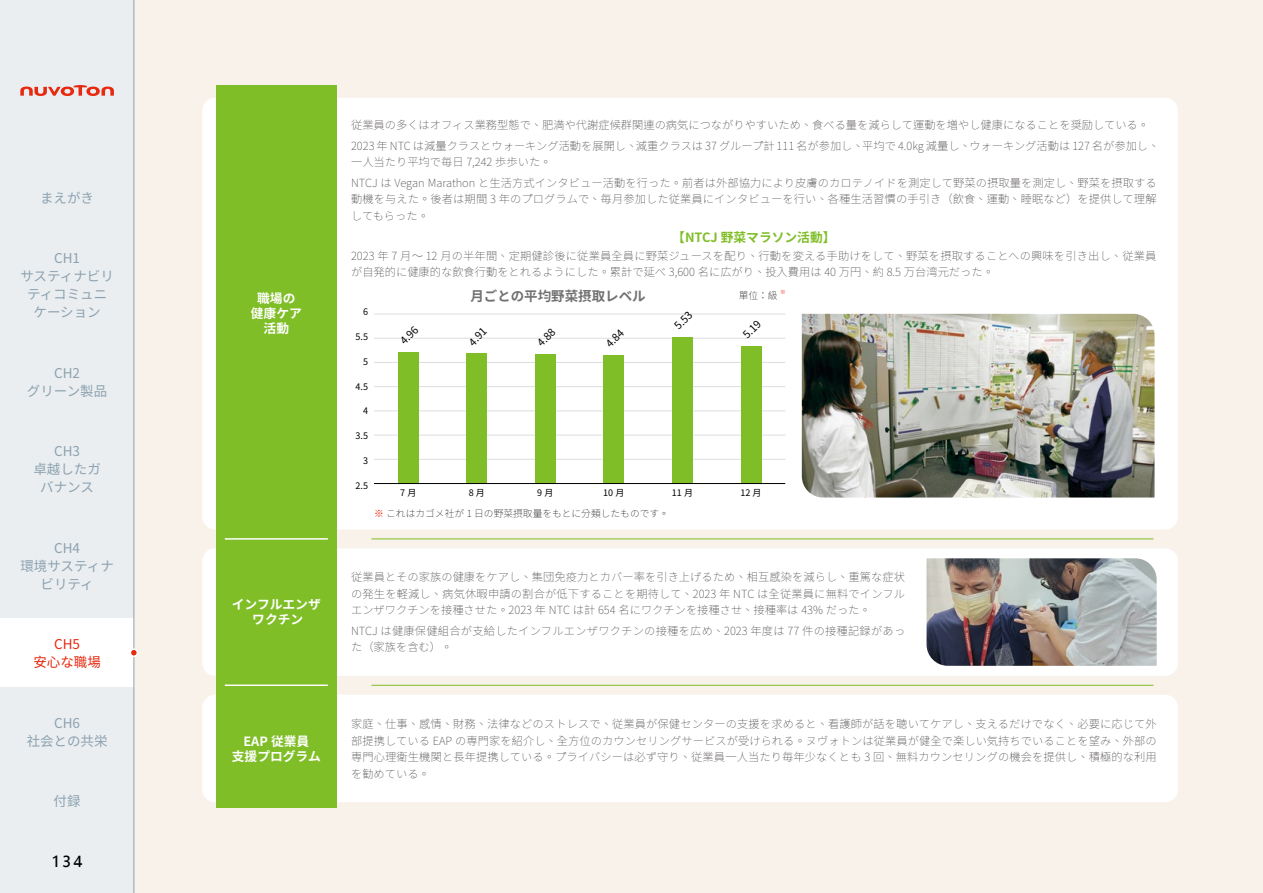
<style>
.page{position:relative;width:1263px;height:893px;background:#f9f2ea}
.page>*{position:absolute;margin:0;border:0;box-sizing:border-box;transform-origin:0 0}
.t1{font:15px "Microsoft Jheng Hei UI Bold";color:#000}
.t2{font:13.5px/18px "Noto Sans CJ Ktc";color:#8da2b0;text-align:center}
.方塊標題{font:700 13.5px "Noto Sans CJ Ktc";color:#727171}
.t3{font:13.5px/18px "Noto Sans CJ Ktc";color:#e7290f;text-align:center}
.方塊小標{font:700 12.75px/15px "Noto Sans CJ Ktc";color:#fff;text-align:center}
.方塊小標-2{font:700 12.75px "Noto Sans CJ Ktc";color:#7fbe26}
.方塊內文{font:100 11.25px/16.5px "Noto Sans CJ Ktc";color:#3e3a39;text-align:justify}
.方塊內文-2{font:100 11.25px/16.5px "Noto Sans CJ Ktc";letter-spacing:.02em;color:#3e3a39}
.圖表數字{font:10.5px "Noto Sans CJ Ktc";color:#000}
.表格內文{font:100 9.75px "Noto Sans CJ Ktc";color:#000}
.圖表數字-2{font:9px "Noto Sans CJ Ktc";letter-spacing:.125em;color:#000}
.表格內文-2{font:5.7px "Noto Sans CJ Ktc";color:#e7290f}
.s1{color:#e7290f}
</style>
<div class="page">
<div style="left:202px;top:98px;width:976px;height:431px;background:#fff;border-radius:13px"></div>
<div style="left:202px;top:548px;width:976px;height:128px;background:#fff;border-radius:13px"></div>
<div style="left:202px;top:695px;width:976px;height:107px;background:#fff;border-radius:13px"></div>
<div style="left:216px;top:85px;width:121px;height:723px;background:#7fbe26"></div>
<hr style="left:371px;top:539px;width:782px;height:1px;background:#7fbe26">
<hr style="left:225px;top:538px;width:103px;height:2px;background:#fff">
<hr style="left:371px;top:685px;width:782px;height:1px;background:#7fbe26">
<hr style="left:225px;top:684px;width:103px;height:2px;background:#fff">
<img style="left:802px;top:314px;width:352px;height:183px">
<img style="left:926px;top:558px;width:231px;height:108px">
<hr style="left:374px;top:314px;width:411px;height:1px;background:#dcdddd">
<hr style="left:374px;top:362px;width:411px;height:1px;background:#dcdddd">
<hr style="left:374px;top:411px;width:411px;height:1px;background:#dcdddd">
<hr style="left:374px;top:338px;width:411px;height:1px;background:#dcdddd">
<hr style="left:374px;top:386px;width:411px;height:1px;background:#dcdddd">
<hr style="left:374px;top:435px;width:411px;height:1px;background:#dcdddd">
<hr style="left:374px;top:459px;width:411px;height:1px;background:#dcdddd">
<div style="left:398px;top:352px;width:20px;height:131px;background:#7fbe26"></div>
<div style="left:467px;top:353px;width:20px;height:130px;background:#7fbe26"></div>
<div style="left:535px;top:354px;width:20px;height:129px;background:#7fbe26"></div>
<div style="left:604px;top:355px;width:20px;height:128px;background:#7fbe26"></div>
<div style="left:672px;top:337px;width:20px;height:146px;background:#7fbe26"></div>
<div style="left:741px;top:346px;width:20px;height:137px;background:#7fbe26"></div>
<hr style="left:374px;top:483px;width:411px;height:1px;background:#000">
<svg style="left:0;top:0;width:134px;height:893px"></svg>
<div style="left:130px;top:649px;width:7px;height:7px;background:#e7290f;border-radius:50%"></div>
<div style="left:130px;top:648px;width:8px;height:9px;border:2px solid #fff;border-radius:50%"></div>
<svg style="left:20px;top:85px;width:94px;height:11px"></svg>
<p class="t2" style="left:40px;top:189px;width:56px">まえがき</p>
<p class="t2" style="left:20px;top:249px;width:95px">CH1<br>サスティナビリティコミュニケーション</p>
<p class="t2" style="left:27px;top:364px;width:82px">CH2<br>グリーン製品</p>
<p class="t2" style="left:33px;top:443px;width:69px">CH3<br>卓越したガバナンス</p>
<p class="t2" style="left:20px;top:539px;width:95px">CH4<br>環境サスティナビリティ</p>
<p class="t3" style="left:33px;top:636px;width:69px">CH5<br>安心な職場</p>
<p class="t2" style="left:27px;top:714px;width:82px">CH6<br>社会との共栄</p>
<p class="t2" style="left:54px;top:793px;width:28px">付録</p>
<h1 class="t1" style="left:51px;top:852px;width:33px">134</h1>
<p class="方塊小標" style="left:251px;top:292px;width:52px">職場の健康ケア活動</p>
<p class="方塊小標" style="left:232px;top:597px;width:90px">インフルエンザワクチン</p>
<p class="方塊小標" style="left:232px;top:734px;width:90px">EAP 従業員<br>支援プログラム</p>
<p class="方塊內文" style="left:351px;top:117px;width:799px">従業員の多くはオフィス業務型態で、肥満や代謝症候群関連の病気につながりやすいため、食べる量を減らして運動を増やし健康になることを奨励している。</p>
<p class="方塊內文" style="left:351px;top:138px;width:810px">2023 年 NTC は減量クラスとウォーキング活動を展開し、減重クラスは 37 グループ計 111 名が参加し、平均で 4.0kg 減量し、ウォーキング活動は 127 名が参加し、一人当たり平均で毎日 7,242 歩歩いた。</p>
<p class="方塊內文" style="left:351px;top:175px;width:807px">NTCJ は Vegan Marathon と生活方式インタビュー活動を行った。前者は外部協力により皮膚のカロテノイドを測定して野菜の摂取量を測定し、野菜を摂取する動機を与えた。後者は期間 3 年のプログラムで、毎月参加した従業員にインタビューを行い、各種生活習慣の手引き（飲食、運動、睡眠など）を提供して理解してもらった。</p>
<p class="方塊小標-2" style="left:672px;top:230px;width:165px">【NTCJ 野菜マラソン活動】</p>
<p class="方塊內文" style="left:351px;top:248px;width:807px">2023 年 7 月～ 12 月の半年間、定期健診後に従業員全員に野菜ジュースを配り、行動を変える手助けをして、野菜を摂取することへの興味を引き出し、従業員が自発的に健康的な飲食行動をとれるようにした。累計で延べ 3,600 名に広がり、投入費用は 40 万円、約 8.5 万台湾元だった。</p>
<p class="圖表數字-2" style="left:363px;top:307px;width:6px">6</p>
<p class="圖表數字-2" style="left:355px;top:332px;width:14px">5.5</p>
<p class="圖表數字-2" style="left:363px;top:356px;width:6px">5</p>
<p class="圖表數字-2" style="left:355px;top:381px;width:14px">4.5</p>
<p class="圖表數字-2" style="left:363px;top:406px;width:6px">4</p>
<p class="圖表數字-2" style="left:355px;top:431px;width:14px">3.5</p>
<p class="圖表數字-2" style="left:363px;top:456px;width:6px">3</p>
<p class="圖表數字-2" style="left:355px;top:480px;width:14px">2.5</p>
<p class="方塊標題" style="left:470px;top:288px;width:177px">月ごとの平均野菜摂取レベル</p>
<p class="圖表數字" style="left:398px;top:338px;width:22px;rotate:-45deg">4.96</p>
<p class="圖表數字" style="left:466px;top:340px;width:22px;rotate:-45deg">4.91</p>
<p class="圖表數字" style="left:535px;top:340px;width:22px;rotate:-45deg">4.88</p>
<p class="圖表數字" style="left:603px;top:342px;width:22px;rotate:-45deg">4.84</p>
<p class="表格內文" style="left:739px;top:290px;width:40px">單位：級</p>
<p class="表格內文-2" style="left:780px;top:289px;width:7px">※</p>
<p class="圖表數字" style="left:672px;top:323px;width:22px;rotate:-45deg">5.53</p>
<p class="圖表數字" style="left:741px;top:332px;width:22px;rotate:-45deg">5.19</p>
<p class="圖表數字-2" style="left:400px;top:488px;width:18px">7月</p>
<p class="圖表數字-2" style="left:469px;top:488px;width:18px">8月</p>
<p class="圖表數字-2" style="left:537px;top:488px;width:18px">9月</p>
<p class="圖表數字-2" style="left:603px;top:488px;width:23px">10 月</p>
<p class="圖表數字-2" style="left:672px;top:488px;width:23px">11 月</p>
<p class="圖表數字-2" style="left:740px;top:488px;width:23px">12 月</p>
<p class="表格內文" style="left:374px;top:508px;width:296px"><span class="s1">※</span> これはカゴメ社が 1 日の野菜摂取量をもとに分類したものです。</p>
<p class="方塊內文" style="left:351px;top:569px;width:555px">従業員とその家族の健康をケアし、集団免疫力とカバー率を引き上げるため、相互感染を減らし、重篤な症状の発生を軽減し、病気休暇申請の割合が低下することを期待して、2023 年 NTC は全従業員に無料でインフルエンザワクチンを接種させた。2023 年 NTC は計 654 名にワクチンを接種させ、接種率は 43% だった。</p>
<p class="方塊內文-2" style="left:351px;top:623px;width:556px">NTCJ は健康保健組合が支給したインフルエンザワクチンの接種を広め、2023 年度は 77 件の接種記録があった（家族を含む）。</p>
<p class="方塊內文" style="left:351px;top:716px;width:807px">家庭、仕事、感情、財務、法律などのストレスで、従業員が保健センターの支援を求めると、看護師が話を聴いてケアし、支えるだけでなく、必要に応じて外部提携している EAP の専門家を紹介し、全方位のカウンセリングサービスが受けられる。ヌヴォトンは従業員が健全で楽しい気持ちでいることを望み、外部の専門心理衛生機関と長年提携している。プライバシーは必ず守り、従業員一人当たり毎年少なくとも 3 回、無料カウンセリングの機会を提供し、積極的な利用を勧めている。</p>
</div>
